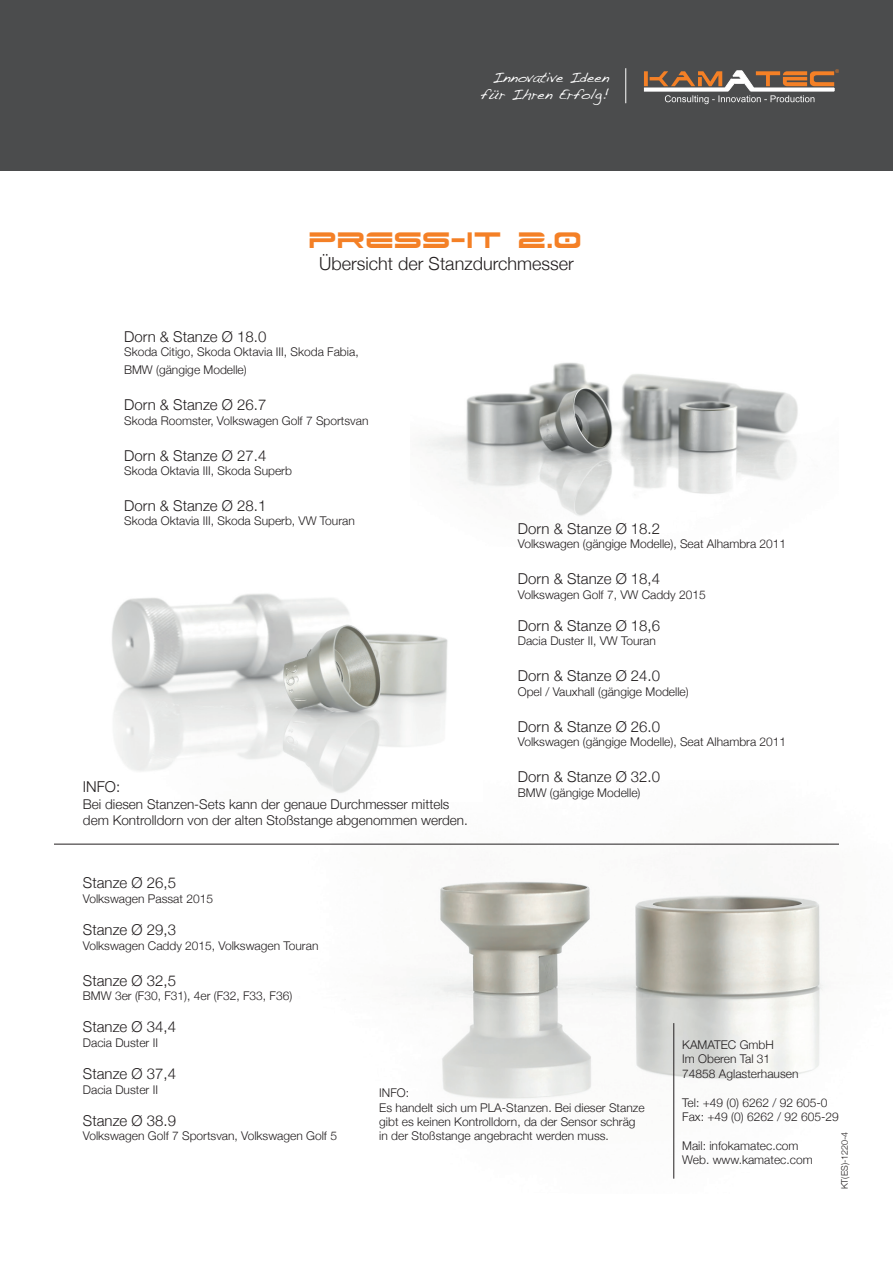
<style>
.page{position:relative;width:893px;height:1263px;background:#fff}
.page>*{position:absolute;margin:0;border:0;box-sizing:border-box;transform-origin:0 0}
.t1{font:27px "Dodger";color:#f48026}
.t2{font:300 18px "Helvetica Neue";color:#231f20}
.t3{font:300 15px "Helvetica Neue";color:#231f20}
.t4{font:14.7px/17.5px "Handwriting Dakota";color:#fff;text-align:right}
.t5{font:300 13.5px/16.2px "Helvetica Neue";color:#231f20}
.t6{font:300 12px/14.4px "Helvetica Neue";color:#231f20}
.t7{font:300 9px "Helvetica Neue";color:#231f20}
</style>
<div class="page">
<img style="left:257px;top:843px;width:582px;height:336px">
<div style="left:0;top:0;width:893px;height:170px;background:#4b4c4d"></div>
<img style="left:421px;top:362px;width:377px;height:154px">
<img style="left:112px;top:593px;width:336px;height:200px">
<hr style="left:54px;top:844px;width:785px;height:1px;background:#231f20">
<hr style="left:673px;top:1023px;width:1px;height:155px;background:#231f20">
<svg style="left:644px;top:69px;width:195px;height:35px"></svg>
<hr style="left:625px;top:68px;width:1px;height:35px;background:#fff">
<p class="t4" style="left:481px;top:68px;width:130px">Innovative Ideen für Ihren Erfolg!</p>
<h1 class="t1" style="left:310px;top:226px;width:275px">PRESS-IT 2.0</h1>
<h2 class="t2" style="left:319px;top:249px;width:256px">Übersicht der Stanzdurchmesser</h2>
<p class="t3" style="left:124px;top:324px;width:144px">Dorn &amp; Stanze Ø 18.0</p>
<p class="t6" style="left:124px;top:342px;width:236px;line-height:18px">Skoda Citigo, Skoda Oktavia III, Skoda Fabia,<br>BMW (gängige Modelle)</p>
<p class="t3" style="left:124px;top:393px;width:144px">Dorn &amp; Stanze Ø 26.7</p>
<p class="t6" style="left:124px;top:412px;width:246px">Skoda Roomster, Volkswagen Golf 7 Sportsvan</p>
<p class="t3" style="left:124px;top:443px;width:144px">Dorn &amp; Stanze Ø 27.4</p>
<p class="t6" style="left:124px;top:463px;width:169px">Skoda Oktavia III, Skoda Superb</p>
<p class="t3" style="left:124px;top:493px;width:144px">Dorn &amp; Stanze Ø 28.1</p>
<p class="t6" style="left:124px;top:513px;width:232px">Skoda Oktavia III, Skoda Superb, VW Touran</p>
<p class="t3" style="left:83px;top:775px;width:39px">INFO:</p>
<p class="t5" style="left:83px;top:795px;width:386px">Bei diesen Stanzen-Sets kann der genaue Durchmesser mittels dem Kontrolldorn von der alten Stoßstange abgenommen werden.</p>
<p class="t3" style="left:518px;top:516px;width:144px">Dorn &amp; Stanze Ø 18.2</p>
<p class="t6" style="left:518px;top:536px;width:270px">Volkswagen (gängige Modelle), Seat Alhambra 2011</p>
<p class="t3" style="left:518px;top:567px;width:144px">Dorn &amp; Stanze Ø 18,4</p>
<p class="t6" style="left:518px;top:586px;width:189px">Volkswagen Golf 7, VW Caddy 2015</p>
<p class="t3" style="left:518px;top:613px;width:144px">Dorn &amp; Stanze Ø 18,6</p>
<p class="t6" style="left:518px;top:633px;width:140px">Dacia Duster II, VW Touran</p>
<p class="t3" style="left:518px;top:664px;width:144px">Dorn &amp; Stanze Ø 24.0</p>
<p class="t6" style="left:518px;top:683px;width:172px">Opel / Vauxhall (gängige Modelle)</p>
<p class="t3" style="left:518px;top:714px;width:144px">Dorn &amp; Stanze Ø 26.0</p>
<p class="t6" style="left:518px;top:734px;width:270px">Volkswagen (gängige Modelle), Seat Alhambra 2011</p>
<p class="t3" style="left:518px;top:765px;width:144px">Dorn &amp; Stanze Ø 32.0</p>
<p class="t6" style="left:518px;top:784px;width:124px">BMW (gängige Modelle)</p>
<p class="t3" style="left:83px;top:871px;width:95px">Stanze Ø 26,5</p>
<p class="t6" style="left:83px;top:890px;width:132px">Volkswagen Passat 2015</p>
<p class="t3" style="left:83px;top:918px;width:95px">Stanze Ø 29,3</p>
<p class="t6" style="left:83px;top:937px;width:237px">Volkswagen Caddy 2015, Volkswagen Touran</p>
<p class="t3" style="left:83px;top:968px;width:95px">Stanze Ø 32,5</p>
<p class="t6" style="left:83px;top:987px;width:211px">BMW 3er (F30, F31), 4er (F32, F33, F36)</p>
<p class="t3" style="left:83px;top:1015px;width:95px">Stanze Ø 34,4</p>
<p class="t6" style="left:83px;top:1034px;width:77px">Dacia Duster II</p>
<p class="t3" style="left:83px;top:1062px;width:95px">Stanze Ø 37,4</p>
<p class="t6" style="left:83px;top:1081px;width:77px">Dacia Duster II</p>
<p class="t3" style="left:83px;top:1108px;width:95px">Stanze Ø 38.9</p>
<p class="t6" style="left:83px;top:1128px;width:256px">Volkswagen Golf 7 Sportsvan, Volkswagen Golf 5</p>
<p class="t7" style="left:837px;top:1189px;width:59px;rotate:-90deg">KT(ES)-1220-4</p>
<p class="t6" style="left:682px;top:1037px;width:118px">KAMATEC GmbH<br>Im Oberen Tal 31<br>74858 Aglasterhausen</p>
<p class="t6" style="left:682px;top:1094px;width:158px">Tel: +49 (0) 6262 / 92 605-0<br>Fax: +49 (0) 6262 / 92 605-29</p>
<p class="t6" style="left:682px;top:1137px;width:132px">Mail: infokamatec.com<br>Web. www.kamatec.com</p>
<p class="t6" style="left:379px;top:1085px;width:267px">INFO:<br>Es handelt sich um PLA-Stanzen. Bei dieser Stanze gibt es keinen Kontrolldorn, da der Sensor schräg in der Stoßstange angebracht werden muss.</p>
</div>
